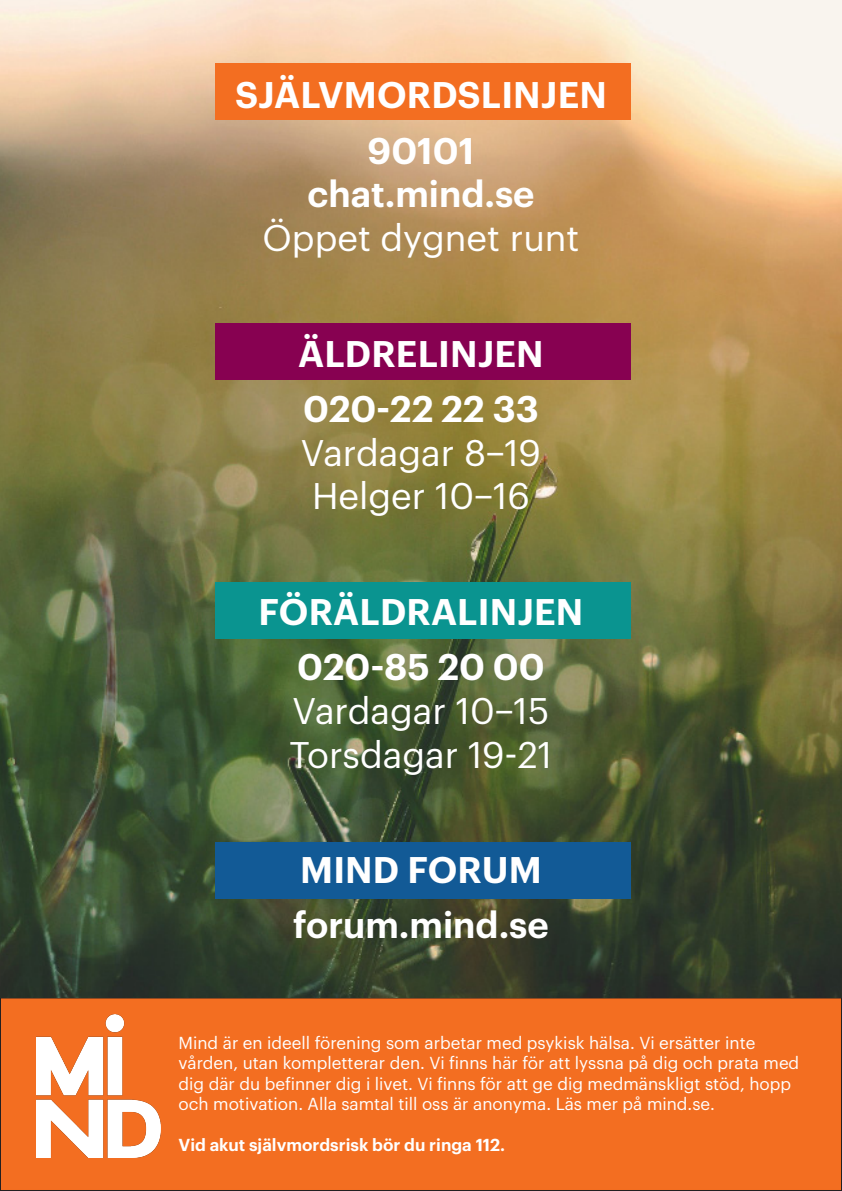
<style>
.page{position:relative;width:842px;height:1191px;background:#fff}
.page>*{position:absolute;margin:0;border:0;box-sizing:border-box;transform-origin:0 0}
.t1{font:600 36.3px "Graphik";letter-spacing:.005em;color:#fff}
.t2{font:36.3px/43.5px "Graphik";color:#fff}
.t3{font:17px/20.4px "Graphik";color:#fff}
.t4{font:600 17px "Graphik";color:#fff}
</style>
<div class="page">
<div style="left:0;top:998px;width:841px;height:192px;background:#f36e21"></div>
<div style="left:0;top:997px;width:842px;height:194px;border:1px solid #231f20"></div>
<img style="left:37px;top:1014px;width:123px;height:143px">
<img style="left:0;top:0;width:842px;height:997px">
<div style="left:215px;top:841px;width:416px;height:57px;background:#125a96"></div>
<div style="left:215px;top:582px;width:416px;height:57px;background:#0a9490"></div>
<div style="left:215px;top:323px;width:416px;height:56px;background:#870151"></div>
<div style="left:215px;top:63px;width:416px;height:57px;background:#f36e21"></div>
<p class="t1" style="left:235px;top:67px;width:373px">SJÄLVMORDSLINJEN</p>
<p class="t1" style="left:368px;top:123px;width:108px">90101</p>
<p class="t1" style="left:307px;top:166px;width:229px">chat.mind.se</p>
<p class="t2" style="left:262px;top:213px;width:318px">Öppet dygnet runt</p>
<p class="t1" style="left:298px;top:326px;width:247px">ÄLDRELINJEN</p>
<p class="t1" style="left:303px;top:381px;width:237px">020-22 22 33</p>
<p class="t2" style="left:301px;top:428px;width:242px;text-align:center">Vardagar 8–19<br>Helger 10–16</p>
<p class="t1" style="left:259px;top:584px;width:326px">FÖRÄLDRALINJEN</p>
<p class="t1" style="left:297px;top:639px;width:249px">020-85 20 00</p>
<p class="t2" style="left:290px;top:686px;width:264px">Vardagar 10–15<br>Torsdagar 19-21</p>
<p class="t1" style="left:300px;top:841px;width:243px">MIND FORUM</p>
<p class="t1" style="left:293px;top:897px;width:257px">forum.mind.se</p>
<p class="t3" style="left:179px;top:1031px;width:578px">Mind är en ideell förening som arbetar med psykisk hälsa. Vi ersätter inte</p>
<p class="t3" style="left:179px;top:1051px;width:622px">vården, utan kompletterar den. Vi finns här för att lyssna på dig och prata med dig där du befinner dig i livet. Vi finns för att ge dig medmänskligt stöd, hopp och motivation. Alla samtal till oss är anonyma. Läs mer på mind.se.</p>
<p class="t4" style="left:179px;top:1131px;width:328px">Vid akut självmordsrisk bör du ringa 112.</p>
</div>
